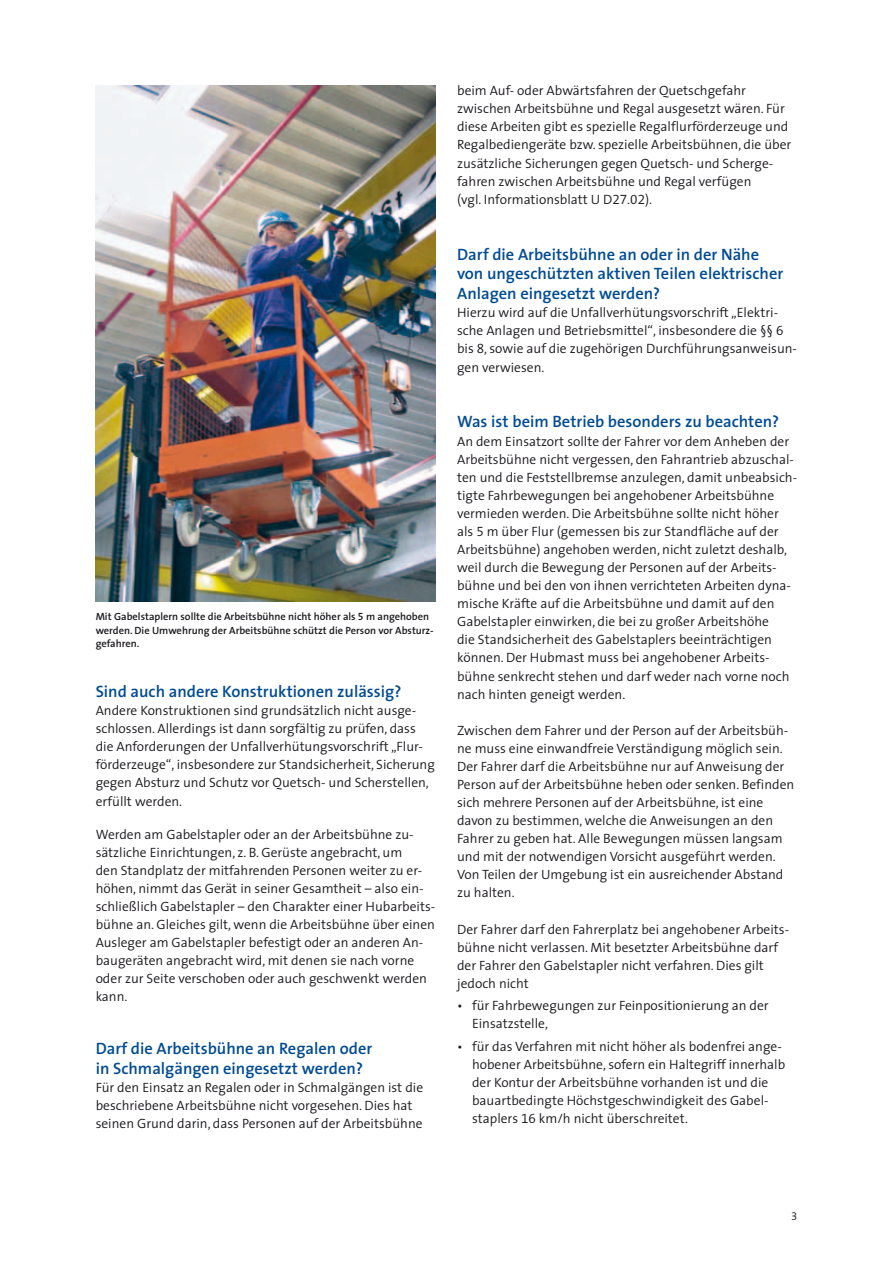
<style>
.page{position:relative;width:893px;height:1263px;background:#fff}
.page>*{position:absolute;margin:0;border:0;box-sizing:border-box;transform-origin:0 0}
.t1{font:600 16.5px/19.8px "BG Thesis";color:#004b94}
.t2{font:300 13.5px/18.1px "BG Thesis";color:#1a171c}
.t3{font:300 11.25px "BG Thesis";color:#1a171c}
.t4{font:600 10.5px/13.5px "BG Thesis";color:#1a171c}
</style>
<div class="page">
<img style="left:96px;top:85px;width:340px;height:516px">
<p class="t4" style="left:96px;top:610px;width:340px">Mit Gabelstaplern sollte die Arbeitsbühne nicht höher als 5 m angehoben werden. Die Umwehrung der Arbeitsbühne schützt die Person vor Absturz&shy;gefahren.</p>
<p class="t1" style="left:96px;top:682px;width:307px">Sind auch andere Konstruktionen zulässig?</p>
<p class="t2" style="left:96px;top:702px;width:341px">Andere Konstruktionen sind grundsätzlich nicht ausge&shy;schlossen. Allerdings ist dann sorgfältig zu prüfen, dass die Anforderungen der Unfallverhütungsvorschrift „Flur&shy;förderzeuge“, insbesondere zur Standsicherheit, Sicherung gegen Absturz und Schutz vor Quetsch- und Scherstellen, erfüllt werden.</p>
<p class="t2" style="left:96px;top:825px;width:341px">Werden am Gabelstapler oder an der Arbeitsbühne zu&shy;sätzliche Einrichtungen, z. B. Gerüste angebracht, um<br>den Standplatz der mitfahrenden Personen weiter zu er&shy;höhen, nimmt das Gerät in seiner Gesamtheit – also ein&shy;schließlich Gabelstapler – den Charakter einer Hubarbeits&shy;bühne an. Gleiches gilt, wenn die Arbeitsbühne über einen Ausleger am Gabelstapler befestigt oder an anderen An&shy;baugeräten angebracht wird, mit denen sie nach vorne oder zur Seite verschoben oder auch geschwenkt werden kann.</p>
<p class="t1" style="left:96px;top:1039px;width:278px">Darf die Arbeitsbühne an Regalen oder in Schmalgängen eingesetzt werden?</p>
<p class="t2" style="left:96px;top:1078px;width:329px">Für den Einsatz an Regalen oder in Schmalgängen ist die beschriebene Arbeitsbühne nicht vorgesehen. Dies hat seinen Grund darin, dass Personen auf der Arbeitsbühne</p>
<p class="t2" style="left:457px;top:82px;width:336px">beim Auf- oder Abwärtsfahren der Quetschgefahr zwischen Arbeitsbühne und Regal ausgesetzt wären. Für diese Arbeiten gibt es spezielle Regalflurförderzeuge und Regalbediengeräte bzw. spezielle Arbeitsbühnen, die über zusätzliche Sicherungen gegen Quetsch- und Scherge&shy;fahren zwischen Arbeitsbühne und Regal verfügen<br>(vgl. Informationsblatt U D27.02).</p>
<p class="t1" style="left:457px;top:244px;width:328px">Darf die Arbeitsbühne an oder in der Nähe von ungeschützten aktiven Teilen elektrischer<br>Anlagen eingesetzt werden?</p>
<p class="t2" style="left:457px;top:304px;width:341px">Hierzu wird auf die Unfallverhütungsvorschrift „Elektri&shy;sche Anlagen und Betriebsmittel“, insbesondere die §§ 6 bis 8, sowie auf die zugehörigen Durchführungsanweisun&shy;gen verwiesen.</p>
<p class="t1" style="left:457px;top:412px;width:324px">Was ist beim Betrieb besonders zu beachten?</p>
<p class="t2" style="left:457px;top:432px;width:341px">An dem Einsatzort sollte der Fahrer vor dem Anheben der Arbeitsbühne nicht vergessen, den Fahrantrieb abzuschal&shy;ten und die Feststellbremse anzulegen, damit unbeabsich&shy;tigte Fahrbewegungen bei angehobener Arbeitsbühne vermieden werden. Die Arbeitsbühne sollte nicht höher als 5 m über Flur (gemessen bis zur Standfläche auf der Arbeitsbühne) angehoben werden, nicht zuletzt deshalb, weil durch die Bewegung der Personen auf der Arbeits&shy;bühne und bei den von ihnen verrichteten Arbeiten dyna&shy;mische Kräfte auf die Arbeitsbühne und damit auf den Gabelstapler einwirken, die bei zu großer Arbeitshöhe<br>die Standsicherheit des Gabelstaplers beeinträchtigen können. Der Hubmast muss bei angehobener Arbeits&shy;bühne senkrecht stehen und darf weder nach vorne noch nach hinten geneigt werden.</p>
<p class="t2" style="left:457px;top:721px;width:339px">Zwischen dem Fahrer und der Person auf der Arbeitsbüh&shy;ne muss eine einwandfreie Verständigung möglich sein.<br>Der Fahrer darf die Arbeitsbühne nur auf Anweisung der Person auf der Arbeitsbühne heben oder senken. Befinden sich mehrere Personen auf der Arbeitsbühne, ist eine davon zu bestimmen, welche die Anweisungen an den Fahrer zu geben hat. Alle Bewegungen müssen langsam und mit der notwendigen Vorsicht ausgeführt werden.<br>Von Teilen der Umgebung ist ein ausreichender Abstand zu halten.</p>
<p class="t2" style="left:457px;top:920px;width:333px">Der Fahrer darf den Fahrerplatz bei angehobener Arbeits&shy;bühne nicht verlassen. Mit besetzter Arbeitsbühne darf der Fahrer den Gabelstapler nicht verfahren. Dies gilt jedoch nicht</p>
<p class="t2" style="left:472px;top:997px;width:298px;text-indent:-15px">• für Fahrbewegungen zur Feinpositionierung an der<br>Einsatzstelle,</p>
<p class="t2" style="left:472px;top:1037px;width:315px;text-indent:-15px">• für das Verfahren mit nicht höher als bodenfrei ange&shy;hobener Arbeitsbühne, sofern ein Haltegriff innerhalb der Kontur der Arbeitsbühne vorhanden ist und die bauartbedingte Höchstgeschwindigkeit des Gabel&shy;staplers 16 km/h nicht überschreitet.</p>
<p class="t3" style="left:791px;top:1209px;width:8px">3</p>
</div>
